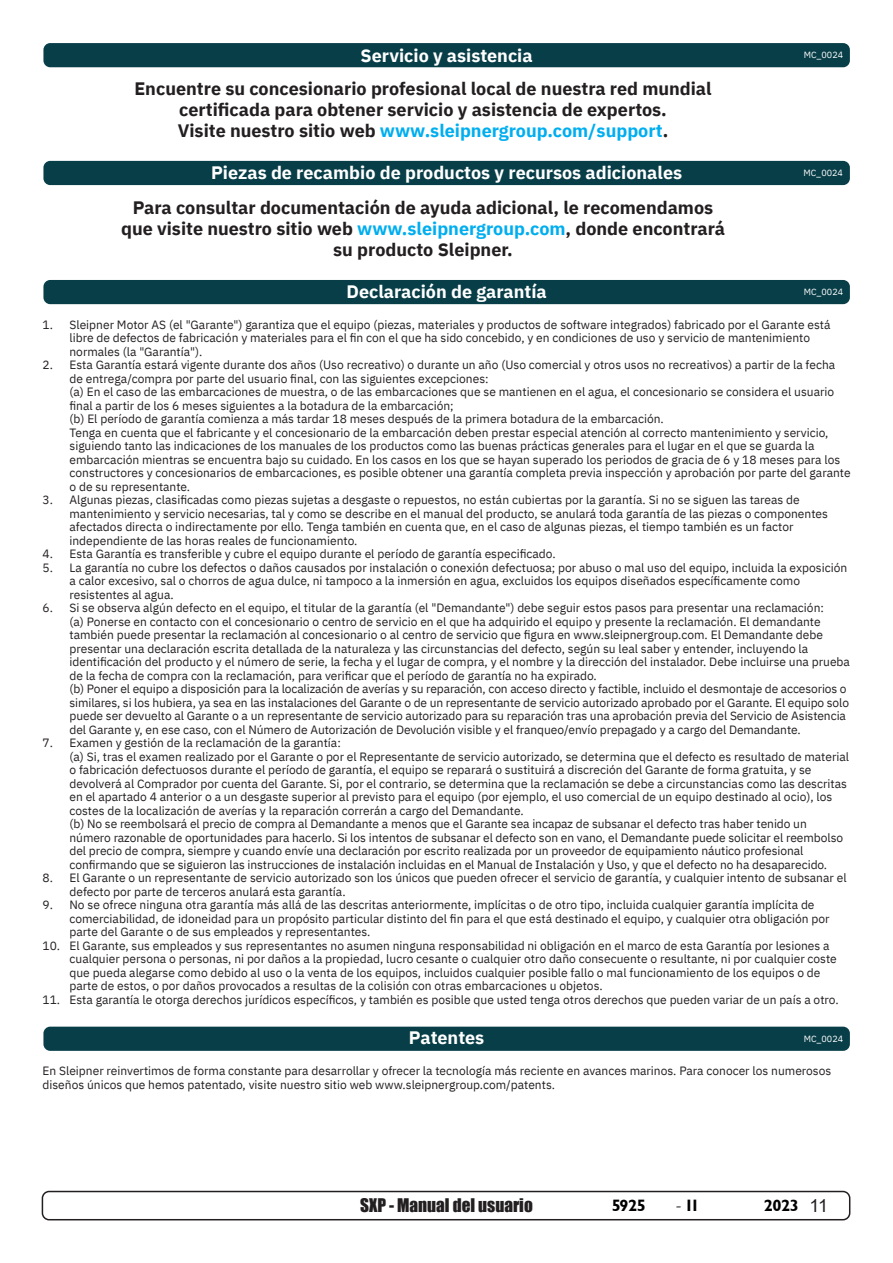
<style>
.page{position:relative;width:893px;height:1263px;background:#fff}
.page>*{position:absolute;margin:0;border:0;box-sizing:border-box;transform-origin:0 0}
.t1{font:700 18px/21px "IBM Plex Sans";color:#231f20;text-align:center}
.t2{font:700 18px "IBM Plex Sans";color:#fff}
.t3{font:17.25px "Impact";color:#231f20}
.t4{font:16.5px "Garrison Sans BOLD";letter-spacing:-.035em;color:#000}
.t5{font:12px/13.5px "IBM Plex Sans";color:#231f20}
.t6{font:9px "IBM Plex Sans";color:#fff}
.s1{color:#00aeef}
.s2{font-family:"Minion Pro";font-size:18px;color:#231f20}
.s3{font-family:"Arial";font-size:18px;color:#231f20}
</style>
<div class="page">
<div style="left:42px;top:1191px;width:808px;height:29px;border:2px solid #231f20;border-radius:7px"></div>
<div style="left:43px;top:43px;width:807px;height:24px;background:#083e48;border-radius:7px"></div>
<div style="left:43px;top:161px;width:807px;height:24px;background:#083e48;border-radius:7px"></div>
<div style="left:43px;top:280px;width:807px;height:24px;background:#083e48;border-radius:7px"></div>
<div style="left:43px;top:1027px;width:807px;height:24px;background:#083e48;border-radius:7px"></div>
<h1 class="t2" style="left:361px;top:41px;width:174px">Servicio y asistencia</h1>
<h1 class="t1" style="left:134px;top:77px;width:579px">Encuentre su concesionario profesional local de nuestra red mundial certificada para obtener servicio y asistencia de expertos.<br>Visite nuestro sitio web <span class="s1">www.sleipnergroup.com/support</span>.</h1>
<h1 class="t2" style="left:211px;top:159px;width:473px">Piezas de recambio de productos y recursos adicionales</h1>
<h1 class="t1" style="left:121px;top:196px;width:605px">Para consultar documentación de ayuda adicional, le recomendamos que visite nuestro sitio web <span class="s1">www.sleipnergroup.com</span>, donde encontrará su producto Sleipner.</h1>
<h1 class="t2" style="left:347px;top:278px;width:202px">Declaración de garantía</h1>
<p class="t6" style="left:804px;top:48px;width:41px">MC_0024</p>
<p class="t6" style="left:803px;top:166px;width:41px">MC_0024</p>
<p class="t6" style="left:804px;top:285px;width:41px">MC_0024</p>
<p class="t5" style="left:69px;top:316px;width:762px;text-indent:-27px">1. Sleipner Motor AS (el "Garante") garantiza que el equipo (piezas, materiales y productos de software integrados) fabricado por el Garante está libre de defectos de fabricación y materiales para el fin con el que ha sido concebido, y en condiciones de uso y servicio de mantenimiento normales (la "Garantía").</p>
<p class="t5" style="left:69px;top:357px;width:783px;text-indent:-27px">2. Esta Garantía estará vigente durante dos años (Uso recreativo) o durante un año (Uso comercial y otros usos no recreativos) a partir de la fecha de entrega/compra por parte del usuario final, con las siguientes excepciones:<br>(a) En el caso de las embarcaciones de muestra, o de las embarcaciones que se mantienen en el agua, el concesionario se considera el usuario final a partir de los 6 meses siguientes a la botadura de la embarcación;<br>(b) El período de garantía comienza a más tardar 18 meses después de la primera botadura de la embarcación.<br>Tenga en cuenta que el fabricante y el concesionario de la embarcación deben prestar especial atención al correcto mantenimiento y servicio, siguiendo tanto las indicaciones de los manuales de los productos como las buenas prácticas generales para el lugar en el que se guarda la embarcación mientras se encuentra bajo su cuidado. En los casos en los que se hayan superado los periodos de gracia de 6 y 18 meses para los constructores y concesionarios de embarcaciones, es posible obtener una garantía completa previa inspección y aprobación por parte del garante o de su representante.</p>
<p class="t5" style="left:69px;top:492px;width:760px;text-indent:-27px">3. Algunas piezas, clasificadas como piezas sujetas a desgaste o repuestos, no están cubiertas por la garantía. Si no se siguen las tareas de mantenimiento y servicio necesarias, tal y como se describe en el manual del producto, se anulará toda garantía de las piezas o componentes afectados directa o indirectamente por ello. Tenga también en cuenta que, en el caso de algunas piezas, el tiempo también es un factor independiente de las horas reales de funcionamiento.</p>
<p class="t5" style="left:42px;top:546px;width:515px">4. Esta Garantía es transferible y cubre el equipo durante el período de garantía especificado.</p>
<p class="t5" style="left:69px;top:559px;width:779px;text-indent:-27px">5. La garantía no cubre los defectos o daños causados por instalación o conexión defectuosa; por abuso o mal uso del equipo, incluida la exposición a calor excesivo, sal o chorros de agua dulce, ni tampoco a la inmersión en agua, excluidos los equipos diseñados específicamente como resistentes al agua.</p>
<p class="t5" style="left:69px;top:600px;width:782px;text-indent:-27px">6. Si se observa algún defecto en el equipo, el titular de la garantía (el "Demandante") debe seguir estos pasos para presentar una reclamación:<br>(a) Ponerse en contacto con el concesionario o centro de servicio en el que ha adquirido el equipo y presente la reclamación. El demandante también puede presentar la reclamación al concesionario o al centro de servicio que figura en www.sleipnergroup.com. El Demandante debe presentar una declaración escrita detallada de la naturaleza y las circunstancias del defecto, según su leal saber y entender, incluyendo la identificación del producto y el número de serie, la fecha y el lugar de compra, y el nombre y la dirección del instalador. Debe incluirse una prueba de la fecha de compra con la reclamación, para verificar que el período de garantía no ha expirado.<br>(b) Poner el equipo a disposición para la localización de averías y su reparación, con acceso directo y factible, incluido el desmontaje de accesorios o similares, si los hubiera, ya sea en las instalaciones del Garante o de un representante de servicio autorizado aprobado por el Garante. El equipo solo puede ser devuelto al Garante o a un representante de servicio autorizado para su reparación tras una aprobación previa del Servicio de Asistencia del Garante y, en ese caso, con el Número de Autorización de Devolución visible y el franqueo/envío prepagado y a cargo del Demandante.</p>
<p class="t5" style="left:69px;top:735px;width:781px;text-indent:-27px">7. Examen y gestión de la reclamación de la garantía:<br>(a) Si, tras el examen realizado por el Garante o por el Representante de servicio autorizado, se determina que el defecto es resultado de material o fabricación defectuosos durante el período de garantía, el equipo se reparará o sustituirá a discreción del Garante de forma gratuita, y se devolverá al Comprador por cuenta del Garante. Si, por el contrario, se determina que la reclamación se debe a circunstancias como las descritas en el apartado 4 anterior o a un desgaste superior al previsto para el equipo (por ejemplo, el uso comercial de un equipo destinado al ocio), los costes de la localización de averías y la reparación correrán a cargo del Demandante.<br>(b) No se reembolsará el precio de compra al Demandante a menos que el Garante sea incapaz de subsanar el defecto tras haber tenido un número razonable de oportunidades para hacerlo. Si los intentos de subsanar el defecto son en vano, el Demandante puede solicitar el reembolso del precio de compra, siempre y cuando envíe una declaración por escrito realizada por un proveedor de equipamiento náutico profesional confirmando que se siguieron las instrucciones de instalación incluidas en el Manual de Instalación y Uso, y que el defecto no ha desaparecido.</p>
<p class="t5" style="left:69px;top:870px;width:779px;text-indent:-27px">8. El Garante o un representante de servicio autorizado son los únicos que pueden ofrecer el servicio de garantía, y cualquier intento de subsanar el defecto por parte de terceros anulará esta garantía.</p>
<p class="t5" style="left:69px;top:897px;width:761px;text-indent:-27px">9. No se ofrece ninguna otra garantía más allá de las descritas anteriormente, implícitas o de otro tipo, incluida cualquier garantía implícita de comerciabilidad, de idoneidad para un propósito particular distinto del fin para el que está destinado el equipo, y cualquier otra obligación por parte del Garante o de sus empleados y representantes.</p>
<p class="t5" style="left:69px;top:937px;width:769px;text-indent:-27px">10. El Garante, sus empleados y sus representantes no asumen ninguna responsabilidad ni obligación en el marco de esta Garantía por lesiones a cualquier persona o personas, ni por daños a la propiedad, lucro cesante o cualquier otro daño consecuente o resultante, ni por cualquier coste que pueda alegarse como debido al uso o la venta de los equipos, incluidos cualquier posible fallo o mal funcionamiento de los equipos o de parte de estos, o por daños provocados a resultas de la colisión con otras embarcaciones u objetos.</p>
<p class="t5" style="left:42px;top:991px;width:798px">11. Esta garantía le otorga derechos jurídicos específicos, y también es posible que usted tenga otros derechos que pueden variar de un país a otro.</p>
<h1 class="t2" style="left:409px;top:1023px;width:77px">Patentes</h1>
<p class="t6" style="left:804px;top:1031px;width:41px">MC_0024</p>
<p class="t5" style="left:43px;top:1063px;width:790px;line-height:14.2px">En Sleipner reinvertimos de forma constante para desarrollar y ofrecer la tecnología más reciente en avances marinos. Para conocer los numerosos diseños únicos que hemos patentado, visite nuestro sitio web www.sleipnergroup.com/patents.</p>
<h2 class="t3" style="left:360px;top:1192px;width:174px">SXP - Manual del usuario</h2>
<h3 class="t4" style="left:612px;top:1196px;width:36px">5925</h3>
<h3 class="t4" style="left:675px;top:1196px;width:26px"><span class="s2">-</span> 11</h3>
<h3 class="t4" style="left:764px;top:1196px;width:66px">2023 <span class="s3">11</span></h3>
</div>
